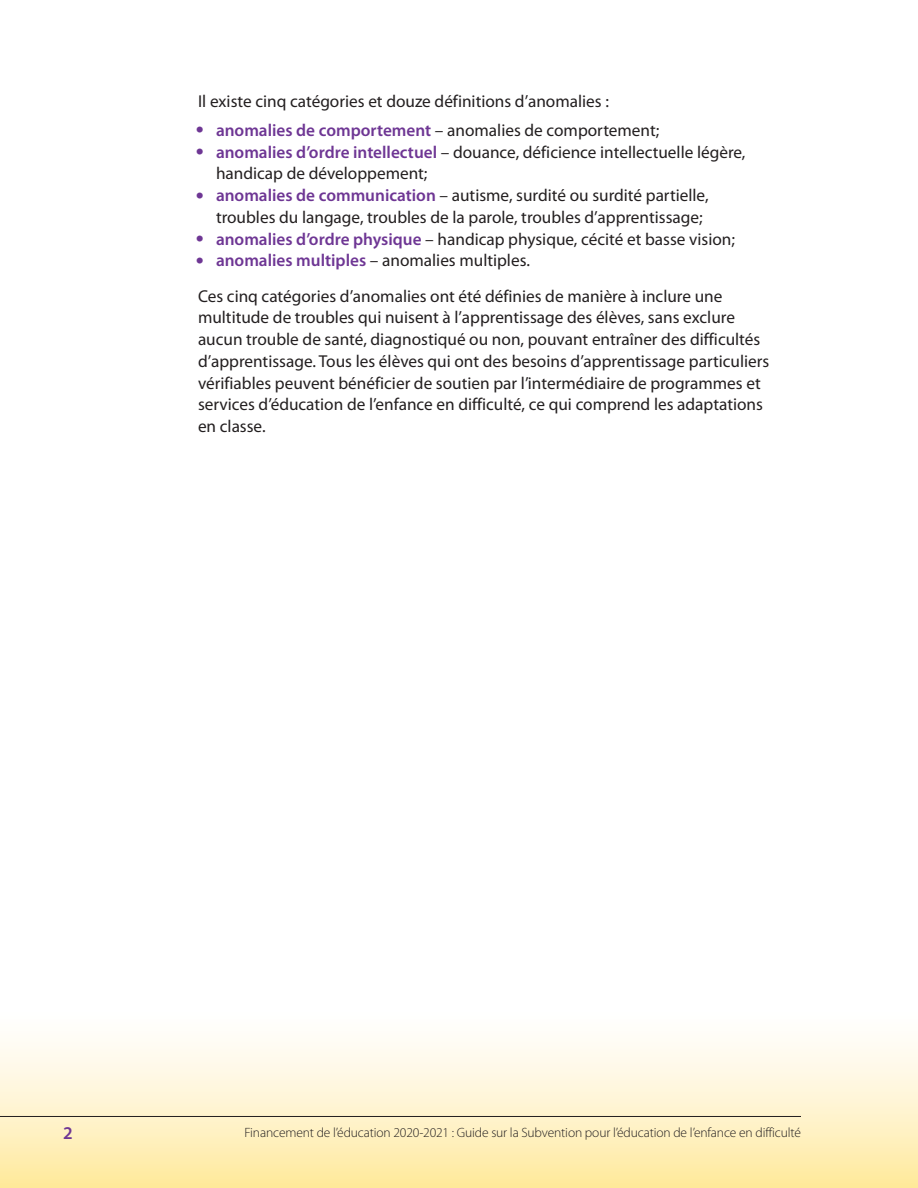
<style>
.page{position:relative;width:918px;height:1188px;background:#fff}
.page>*{position:absolute;margin:0;border:0;box-sizing:border-box;transform-origin:0 0}
.t1{font:600 18px "Myriad Pro";color:#6e3694}
.t2{font:17.25px/21.8px "Myriad Pro";color:#231f20}
.t3{font:300 13.5px "Myriad Pro";letter-spacing:-.01em;color:#231f20}
.s1{font-size:28.5px;color:#6e3694}
.s2{font-weight:600;color:#6e3694}
</style>
<div class="page">
<div style="left:0;top:958px;width:918px;height:230px;background:linear-gradient(to bottom,#fff,#ffeba8)"></div>
<hr style="left:0;top:1116px;width:801px;height:1px;background:#231f20">
<p class="t2" style="left:198px;top:91px;width:412px">Il existe cinq catégories et douze définitions d’anomalies :</p>
<p class="t2" style="left:196px;top:120px;width:465px"><span class="s1">•</span> <span class="s2">anomalies de comportement</span> – anomalies de comportement;</p>
<p class="t2" style="left:216px;top:141px;width:531px;text-indent:-20px"><span class="s1">•</span> <span class="s2">anomalies d’ordre intellectuel</span> – douance, déficience intellectuelle légère, handicap de développement;</p>
<p class="t2" style="left:216px;top:185px;width:494px;text-indent:-20px"><span class="s1">•</span> <span class="s2">anomalies de communication</span> – autisme, surdité ou surdité partielle, troubles du langage, troubles de la parole, troubles d’apprentissage;</p>
<p class="t2" style="left:196px;top:228px;width:541px"><span class="s1">•</span> <span class="s2">anomalies d’ordre physique</span> – handicap physique, cécité et basse vision;</p>
<p class="t2" style="left:196px;top:250px;width:336px"><span class="s1">•</span> <span class="s2">anomalies multiples</span> – anomalies multiples.</p>
<p class="t2" style="left:198px;top:285px;width:573px">Ces cinq catégories d’anomalies ont été définies de manière à inclure une multitude de troubles qui nuisent à l’apprentissage des élèves, sans exclure aucun trouble de santé, diagnostiqué ou non, pouvant entraîner des difficultés d’apprentissage. Tous les élèves qui ont des besoins d’apprentissage particuliers vérifiables peuvent bénéficier de soutien par l’intermédiaire de programmes et services d’éducation de l’enfance en difficulté, ce qui comprend les adaptations en classe.</p>
<p class="t1" style="left:63px;top:1123px;width:11px">2</p>
<p class="t3" style="left:245px;top:1125px;width:558px">Financement de l’éducation 2020-2021 : Guide sur la Subvention pour l’éducation de l’enfance en difficulté</p>
</div>
